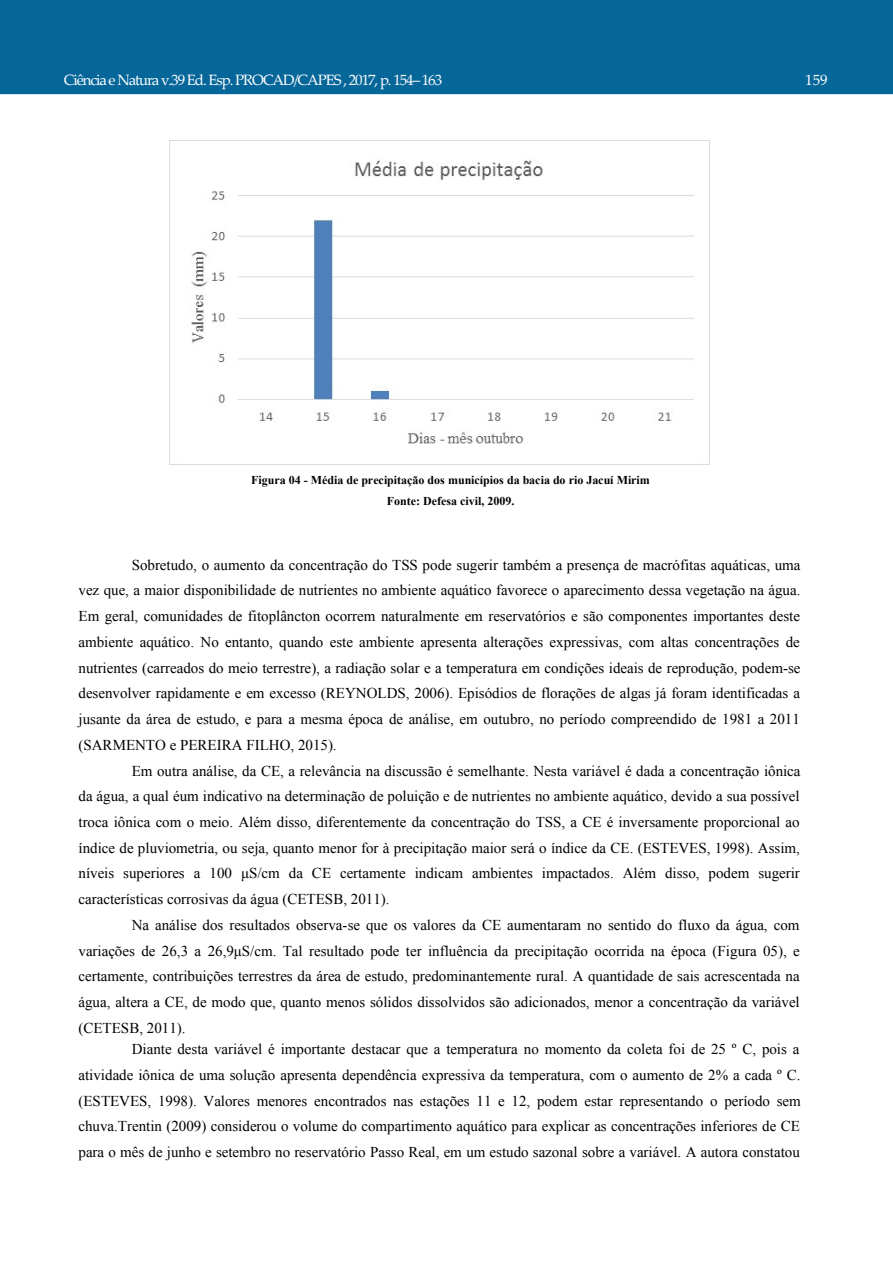
<style>
.page{position:relative;width:893px;height:1263px;background:#fff}
.page>*{position:absolute;margin:0;border:0;box-sizing:border-box;transform-origin:0 0}
.t1{font:15px/25.8px "Times New Roman";color:#000;text-align:justify}
.t2{font:15px "Palatino Linotype";letter-spacing:-.07em;color:#fff}
.t3{font:700 12px/20.7px "Times New Roman";color:#000;text-align:center}
</style>
<div class="page">
<div style="left:0;top:0;width:893px;height:94px;background:#056699"></div>
<img style="left:170px;top:140px;width:540px;height:324px">
<p class="t2" style="left:64px;top:70px;width:380px">Ciência e Natura v.39 Ed. Esp. PROCAD/CAPES , 2017, p. 154– 163</p>
<p class="t2" style="left:805px;top:70px;width:24px">159</p>
<p class="t3" style="left:251px;top:471px;width:400px">Figura 04 - Média de precipitação dos municípios da bacia do rio Jacuí Mirim<br>Fonte: Defesa civil, 2009.</p>
<p class="t1" style="left:132px;top:552px;width:670px">Sobretudo, o aumento da concentração do TSS pode sugerir também a presença de macrófitas aquáticas, uma</p>
<p class="t1" style="left:79px;top:578px;width:723px">vez que, a maior disponibilidade de nutrientes no ambiente aquático favorece o aparecimento dessa vegetação na água.</p>
<p class="t1" style="left:79px;top:603px;width:723px">Em geral, comunidades de fitoplâncton ocorrem naturalmente em reservatórios e são componentes importantes deste</p>
<p class="t1" style="left:79px;top:629px;width:723px">ambiente aquático. No entanto, quando este ambiente apresenta alterações expressivas, com altas concentrações de</p>
<p class="t1" style="left:79px;top:655px;width:723px">nutrientes (carreados do meio terrestre), a radiação solar e a temperatura em condições ideais de reprodução, podem-se</p>
<p class="t1" style="left:79px;top:680px;width:723px">desenvolver rapidamente e em excesso (REYNOLDS, 2006). Episódios de florações de algas já foram identificadas a</p>
<p class="t1" style="left:79px;top:706px;width:723px">jusante da área de estudo, e para a mesma época de análise, em outubro, no período compreendido de 1981 a 2011</p>
<p class="t1" style="left:79px;top:732px;width:260px">(SARMENTO e PEREIRA FILHO, 2015).</p>
<p class="t1" style="left:132px;top:758px;width:670px">Em outra análise, da CE, a relevância na discussão é semelhante. Nesta variável é dada a concentração iônica</p>
<p class="t1" style="left:79px;top:783px;width:723px">da água, a qual éum indicativo na determinação de poluição e de nutrientes no ambiente aquático, devido a sua possível</p>
<p class="t1" style="left:79px;top:809px;width:723px">troca iônica com o meio. Além disso, diferentemente da concentração do TSS, a CE é inversamente proporcional ao</p>
<p class="t1" style="left:79px;top:835px;width:723px">índice de pluviometria, ou seja, quanto menor for à precipitação maior será o índice da CE. (ESTEVES, 1998). Assim,</p>
<p class="t1" style="left:79px;top:860px;width:723px">níveis superiores a 100 μS/cm da CE certamente indicam ambientes impactados. Além disso, podem sugerir</p>
<p class="t1" style="left:79px;top:886px;width:313px">características corrosivas da água (CETESB, 2011).</p>
<p class="t1" style="left:132px;top:912px;width:669px">Na análise dos resultados observa-se que os valores da CE aumentaram no sentido do fluxo da água, com</p>
<p class="t1" style="left:79px;top:938px;width:723px">variações de 26,3 a 26,9μS/cm. Tal resultado pode ter influência da precipitação ocorrida na época (Figura 05), e</p>
<p class="t1" style="left:79px;top:963px;width:723px">certamente, contribuições terrestres da área de estudo, predominantemente rural. A quantidade de sais acrescentada na</p>
<p class="t1" style="left:79px;top:989px;width:723px">água, altera a CE, de modo que, quanto menos sólidos dissolvidos são adicionados, menor a concentração da variável</p>
<p class="t1" style="left:79px;top:1015px;width:109px">(CETESB, 2011).</p>
<p class="t3" style="left:285px;top:971px;width:365px">Figura 05–Variação da CE nas estações amostrais da bacia em outubro</p>
<p class="t1" style="left:79px;top:1036px;width:724px;text-indent:53px">Diante desta variável é importante destacar que a temperatura no momento da coleta foi de 25 º C, pois a atividade iônica de uma solução apresenta dependência expressiva da temperatura, com o aumento de 2% a cada º C. (ESTEVES, 1998). Valores menores encontrados nas estações 11 e 12, podem estar representando o período sem chuva.Trentin (2009) considerou o volume do compartimento aquático para explicar as concentrações inferiores de CE para o mês de junho e setembro no reservatório Passo Real, em um estudo sazonal sobre a variável. A autora constatou</p>
</div>
